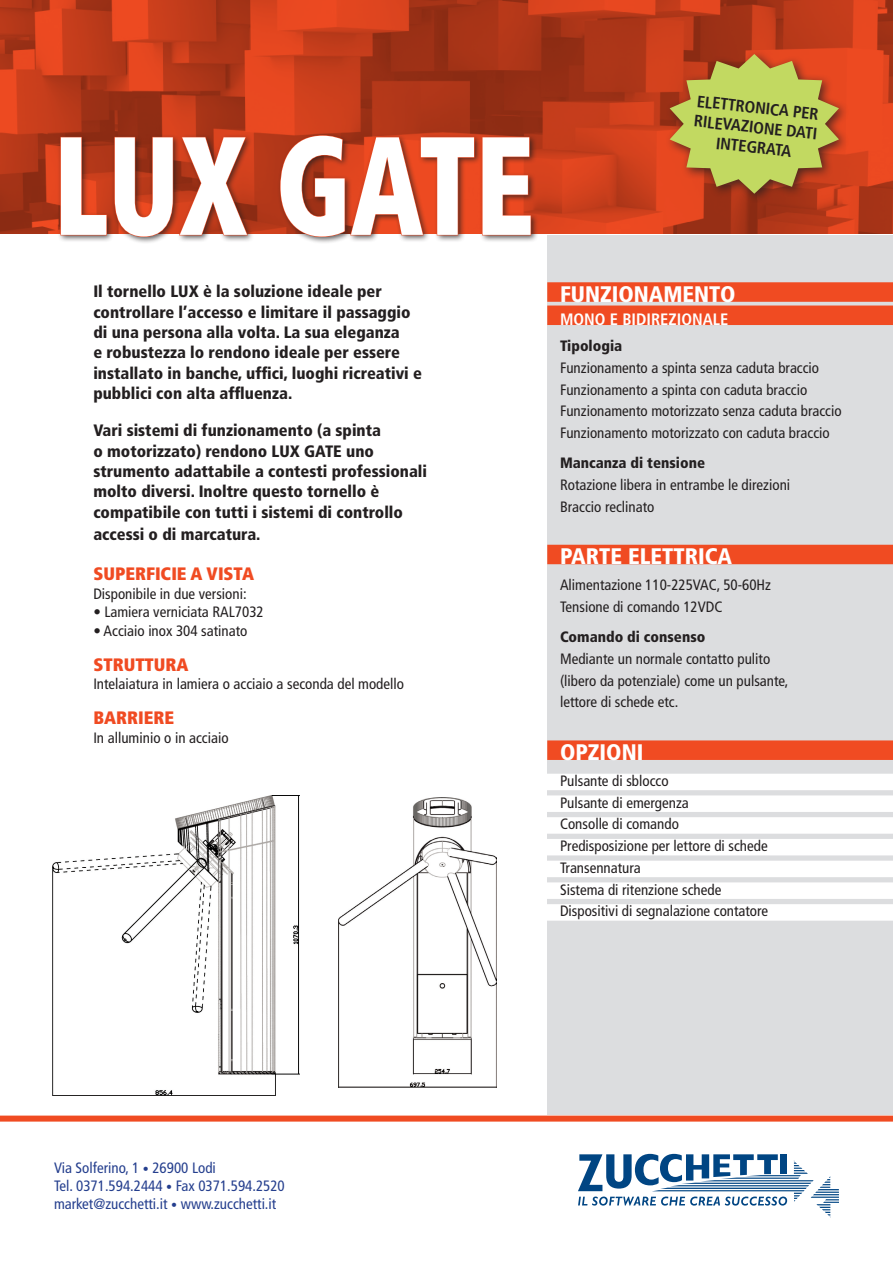
<style>
.page{position:relative;width:893px;height:1263px;background:#fff}
.page>*{position:absolute;margin:0;border:0;box-sizing:border-box;transform-origin:0 0}
.t1{font:900 condensed 139.65px "Frutiger";color:#fff;scale:.78 1}
.t2{font:900 condensed 22.5px "Frutiger";color:#fff}
.t3{font:900 condensed 18px "Frutiger";color:#f04b22}
.t4{font:900 condensed 16.5px/20.4px "Frutiger";color:#231f20}
.t5{font:700 condensed 16.5px/19.8px "Frutiger";color:#231f20;text-align:center}
.t6{font:700 condensed 16.5px "Frutiger";color:#fff}
.t7{font:condensed 15px/21.8px "Frutiger";color:#231f20}
.t8{font:condensed 15px/18px "Frutiger";color:#253f8e}
.t9{font:900 condensed 15px "Frutiger";color:#231f20}
.s1{font-size:12px}
</style>
<div class="page">
<img style="left:0;top:0;width:893px;height:234px">
<div style="left:0;top:1115px;width:893px;height:6px;background:#f04b22"></div>
<svg style="left:578px;top:1154px;width:261px;height:64px"></svg>
<div style="left:547px;top:235px;width:346px;height:880px;background:#dcdddf"></div>
<div style="left:547px;top:282px;width:346px;height:20px;background:#f04b22"></div>
<div style="left:547px;top:305px;width:346px;height:20px;background:#f04b22"></div>
<div style="left:547px;top:545px;width:346px;height:19px;background:#f04b22"></div>
<div style="left:547px;top:740px;width:346px;height:20px;background:#f04b22"></div>
<div style="left:522px;top:774px;width:371px;height:16px;background:#fff"></div>
<div style="left:522px;top:795px;width:371px;height:17px;background:#fff"></div>
<div style="left:522px;top:817px;width:371px;height:17px;background:#fff"></div>
<div style="left:522px;top:839px;width:371px;height:16px;background:#fff"></div>
<div style="left:522px;top:861px;width:371px;height:16px;background:#fff"></div>
<div style="left:522px;top:882px;width:371px;height:17px;background:#fff"></div>
<div style="left:522px;top:904px;width:371px;height:17px;background:#fff"></div>
<img style="left:52px;top:795px;width:248px;height:300px">
<img style="left:338px;top:797px;width:159px;height:290px">
<div style="left:57px;top:132px;width:482px;height:113px;background:#231f20;opacity:.75"></div>
<svg style="left:60px;top:137px;width:47px;height:99px;background:#8e341e"></svg>
<svg style="left:114px;top:137px;width:59px;height:100px;background:#793121"></svg>
<svg style="left:179px;top:137px;width:69px;height:99px;background:#86321e"></svg>
<svg style="left:280px;top:135px;width:195px;height:102px;background:#953822"></svg>
<svg style="left:482px;top:137px;width:49px;height:99px;background:#863420"></svg>
<div style="left:663px;top:47px;width:185px;height:156px;background:#231f20;opacity:.75"></div>
<svg style="left:670px;top:54px;width:169px;height:140px;background:#c0a249"></svg>
<h1 class="t1" style="left:54px;top:101px;width:617px">LUX GATE</h1>
<p class="t4" style="left:93px;top:281px;width:330px">Il tornello LUX è la soluzione ideale per controllare l’accesso e limitare il passaggio di una persona alla volta. La sua eleganza<br>e robustezza lo rendono ideale per essere installato in banche, uffici, luoghi ricreativi e pubblici con alta affluenza.</p>
<p class="t4" style="left:93px;top:420px;width:335px">Vari sistemi di funzionamento (a spinta<br>o motorizzato) rendono LUX GATE uno strumento adattabile a contesti professionali molto diversi. Inoltre questo tornello è compatibile con tutti i sistemi di controllo</p>
<p class="t4" style="left:93px;top:524px;width:169px">accessi o di marcatura.</p>
<p class="t3" style="left:93px;top:563px;width:152px">SUPERFICIE A VISTA</p>
<p class="t7" style="left:93px;top:583px;width:155px">Disponibile in due versioni:</p>
<p class="t7" style="left:93px;top:601px;width:172px">• Lamiera verniciata RAL7032</p>
<p class="t7" style="left:93px;top:620px;width:156px">• Acciaio inox 304 satinato</p>
<p class="t3" style="left:93px;top:653px;width:42px">STRUTTU</p>
<p class="t3" style="left:166px;top:653px;width:24px">RA</p>
<p class="t7" style="left:93px;top:673px;width:312px">Intelaiatura in lamiera o acciaio a seconda del modello</p>
<p class="t3" style="left:93px;top:707px;width:80px">BARRIERE</p>
<p class="t7" style="left:93px;top:727px;width:137px">In alluminio o in acciaio</p>
<p class="t5" style="left:697px;top:91px;width:125px;rotate:6deg">ELETTRONICA PER<br>RILEVAZIONE DATI<br>INTEGRATA</p>
<h2 class="t2" style="left:560px;top:280px;width:177px">Funzionamento</h2>
<p class="t6" style="left:560px;top:309px;width:170px">MONO E BIDIREZIONALE</p>
<p class="t9" style="left:560px;top:337px;width:64px">Tipologia</p>
<p class="t7" style="left:560px;top:357px;width:283px">Funzionamento a spinta senza caduta braccio Funzionamento a spinta con caduta braccio Funzionamento motorizzato senza caduta braccio Funzionamento motorizzato con caduta braccio</p>
<p class="t9" style="left:560px;top:454px;width:147px">Mancanza di tensione</p>
<p class="t7" style="left:560px;top:474px;width:232px">Rotazione libera in entrambe le direzioni<br>Braccio reclinato</p>
<h2 class="t2" style="left:560px;top:543px;width:174px">Parte Elettrica</h2>
<p class="t7" style="left:560px;top:574px;width:213px">Alimentazione 110-225VAC, 50-60Hz<br>Tensione di comando 12VDC</p>
<p class="t9" style="left:560px;top:628px;width:147px">Comando di consenso</p>
<p class="t7" style="left:560px;top:648px;width:230px">Mediante un normale contatto pulito (libero da potenziale) come un pulsante, lettore di schede etc.</p>
<h2 class="t2" style="left:560px;top:739px;width:85px">Opzioni</h2>
<p class="t7" style="left:560px;top:770px;width:210px">Pulsante di sblocco<br>Pulsante di emergenza<br>Consolle di comando<br>Predisposizione per lettore di schede<br>Transennatura<br>Sistema di ritenzione schede<br>Dispositivi di segnalazione contatore</p>
<p class="t8" style="left:54px;top:1159px;width:232px">Via Solferino, 1 <span class="s1">•</span> 26900 Lodi<br>Tel. 0371.594.2444 <span class="s1">•</span> Fax 0371.594.2520 market@zucchetti.it <span class="s1">•</span> www.zucchetti.it</p>
</div>
